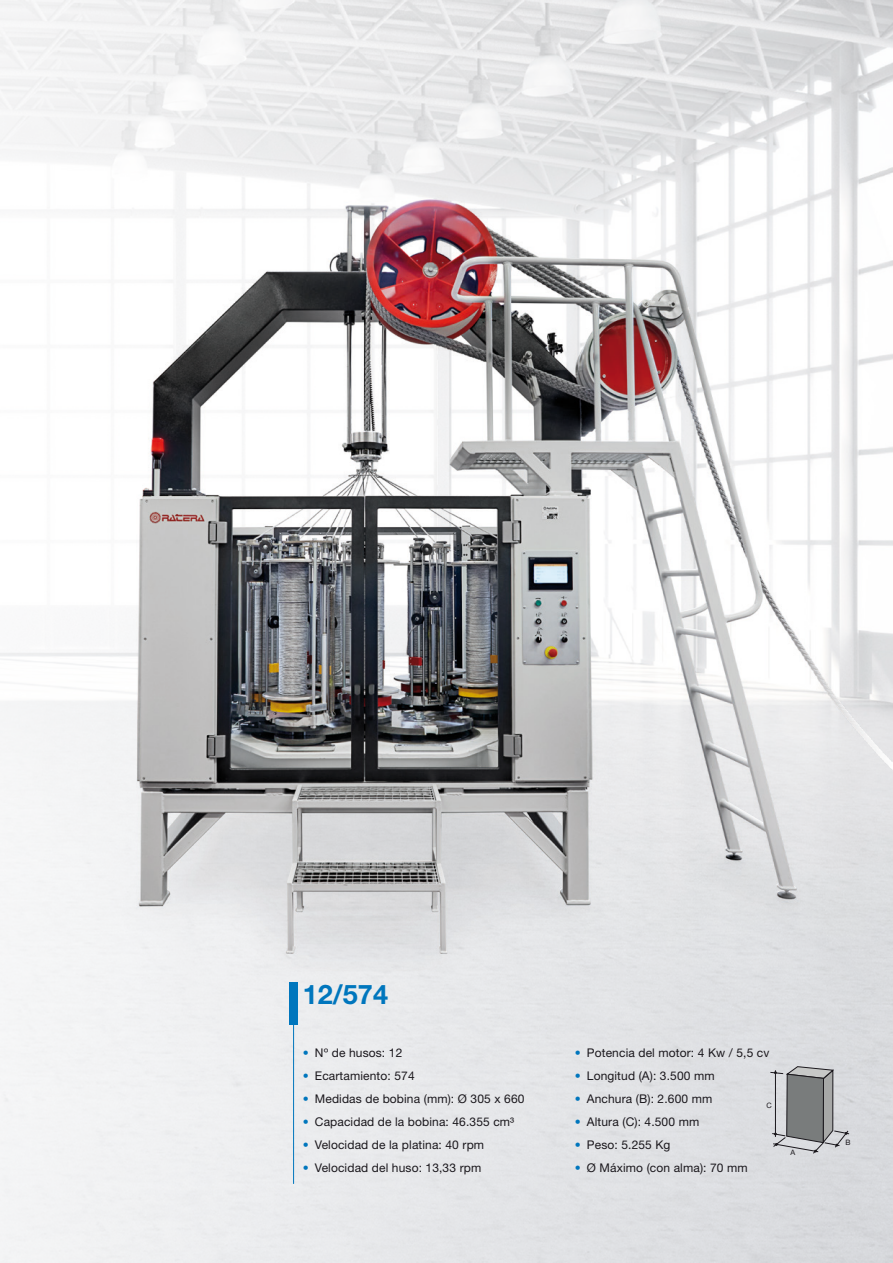
<style>
.page{position:relative;width:893px;height:1263px;background:#fff}
.page>*{position:absolute;margin:0;border:0;box-sizing:border-box;transform-origin:0 0}
.t1{font:700 27px "Helvetica Neue LT Std";color:#0076bd}
.t2{font:12px "Helvetica Neue LT Std";letter-spacing:.01em;color:#1a171c}
.t3{font:7.5px "Helvetica Neue LT Std";color:#1a171c}
.s1{color:#0076bd}
</style>
<div class="page">
<img style="left:0;top:0;width:893px;height:1263px">
<div style="left:289px;top:982px;width:9px;height:43px;background:#0076bd"></div>
<hr style="left:293px;top:1011px;width:1px;height:173px;background:#0076bd">
<svg style="left:770px;top:1066px;width:79px;height:88px;background:#a6a8aa"></svg>
<img style="left:0;top:195px;width:893px;height:776px">
<img style="left:137px;top:202px;width:660px;height:752px">
<p class="t1" style="left:303px;top:978px;width:87px">12/574</p>
<p class="t2" style="left:303px;top:1046px;width:101px"><span class="s1">•</span> Nº de husos: 12</p>
<p class="t2" style="left:303px;top:1069px;width:113px"><span class="s1">•</span> Ecartamiento: 574</p>
<p class="t2" style="left:303px;top:1092px;width:223px"><span class="s1">•</span> Medidas de bobina (mm): Ø 305 x 660</p>
<p class="t2" style="left:303px;top:1114px;width:213px"><span class="s1">•</span> Capacidad de la bobina: 46.355 cm³</p>
<p class="t2" style="left:303px;top:1137px;width:183px"><span class="s1">•</span> Velocidad de la platina: 40 rpm</p>
<p class="t2" style="left:303px;top:1160px;width:180px"><span class="s1">•</span> Velocidad del huso: 13,33 rpm</p>
<p class="t2" style="left:575px;top:1046px;width:196px"><span class="s1">•</span> Potencia del motor: 4 Kw / 5,5 cv</p>
<p class="t2" style="left:575px;top:1069px;width:141px"><span class="s1">•</span> Longitud (A): 3.500 mm</p>
<p class="t2" style="left:575px;top:1092px;width:139px"><span class="s1">•</span> Anchura (B): 2.600 mm</p>
<p class="t2" style="left:575px;top:1114px;width:126px"><span class="s1">•</span> Altura (C): 4.500 mm</p>
<p class="t2" style="left:575px;top:1137px;width:97px"><span class="s1">•</span> Peso: 5.255 Kg</p>
<p class="t2" style="left:575px;top:1160px;width:174px"><span class="s1">•</span> Ø Máximo (con alma): 70 mm</p>
<p class="t3" style="left:766px;top:1101px;width:7px">C</p>
<p class="t3" style="left:791px;top:1148px;width:6px">A</p>
<p class="t3" style="left:845px;top:1138px;width:7px">B</p>
</div>
